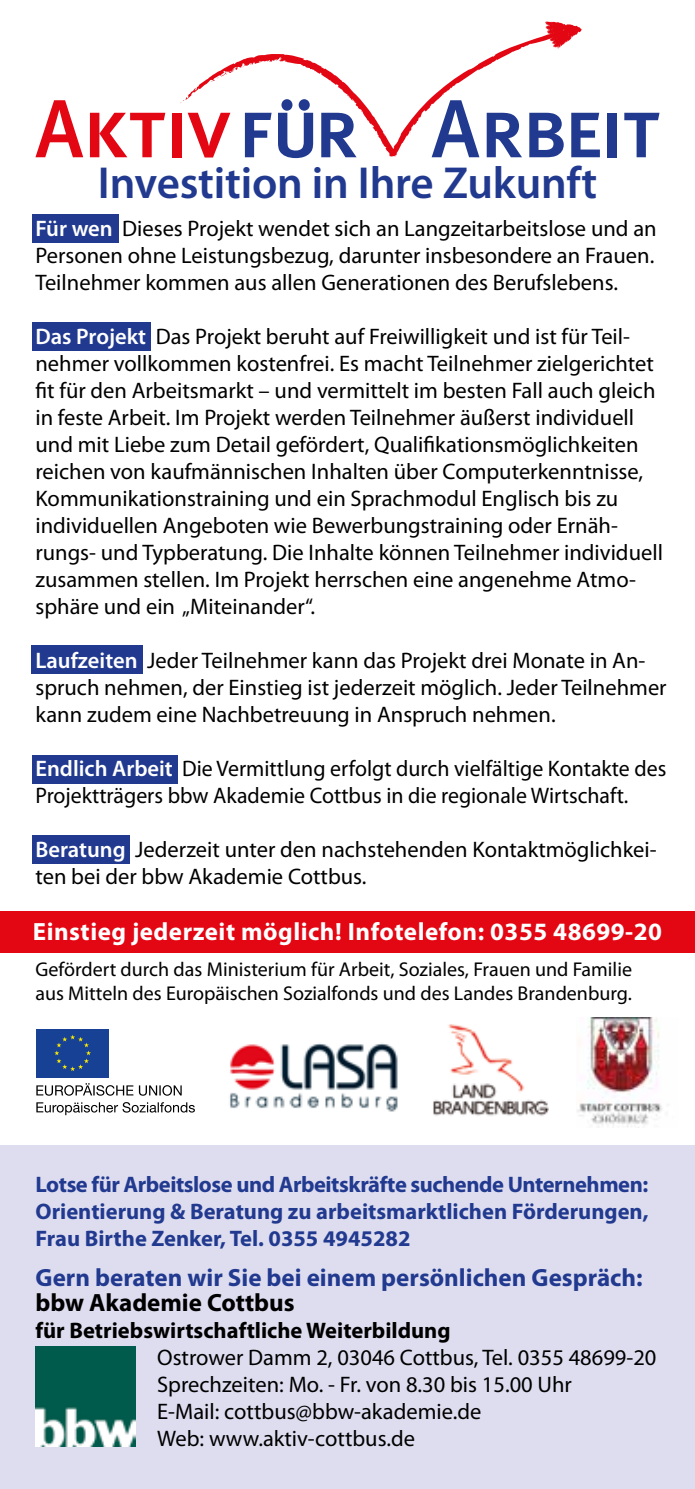
<style>
.page{position:relative;width:695px;height:1489px;background:#fff}
.page>*{position:absolute;margin:0;border:0;box-sizing:border-box;transform-origin:0 0}
.t1{font:600 45px "Myriad Pro";letter-spacing:-.005em;color:#213a8f}
.t2{font:700 25px "Myriad Pro";letter-spacing:.02em;color:#fff}
.t3{font:700 25px "Myriad Pro";color:#213a8f}
.t4{font:700 25px "Myriad Pro";color:#000}
.t5{font:22.5px/27px "Myriad Pro";color:#000}
.t6{font:700 22.5px/27px "Myriad Pro";color:#213a8f;text-align:justify}
.t7{font:700 22.5px "Myriad Pro";color:#000}
.t8{font:20px/24px "Myriad Pro";color:#000}
.s1{font-weight:600;color:#fff}
</style>
<div class="page">
<img style="left:230px;top:1043px;width:168px;height:69px">
<svg style="left:36px;top:1102px;width:159px;height:13px"></svg>
<svg style="left:36px;top:1083px;width:146px;height:12px"></svg>
<div style="left:36px;top:1028px;width:73px;height:49px;background:#164194"></div>
<svg style="left:54px;top:1035px;width:37px;height:36px"></svg>
<div style="left:0;top:910px;width:694px;height:42px;background:#e30613"></div>
<div style="left:32px;top:755px;width:145px;height:29px;background:#213a8f"></div>
<div style="left:32px;top:835px;width:98px;height:28px;background:#213a8f"></div>
<div style="left:32px;top:644px;width:111px;height:29px;background:#213a8f"></div>
<div style="left:32px;top:214px;width:86px;height:29px;background:#213a8f"></div>
<div style="left:32px;top:322px;width:118px;height:29px;background:#213a8f"></div>
<img style="left:433px;top:1024px;width:115px;height:92px">
<svg style="left:35px;top:100px;width:48px;height:57px"></svg>
<svg style="left:90px;top:113px;width:75px;height:44px"></svg>
<div style="left:172px;top:113px;width:10px;height:44px;background:#e30613"></div>
<svg style="left:581px;top:113px;width:18px;height:44px"></svg>
<div style="left:607px;top:113px;width:9px;height:44px;background:#213a8f"></div>
<svg style="left:624px;top:113px;width:35px;height:44px"></svg>
<svg style="left:180px;top:21px;width:401px;height:136px"></svg>
<div style="left:0;top:1144px;width:694px;height:344px;background:#deddf0"></div>
<img style="left:35px;top:1346px;width:101px;height:100px">
<img style="left:577px;top:1017px;width:85px;height:110px">
<h1 class="t1" style="left:98px;top:154px;width:500px">Investition in Ihre Zukunft</h1>
<p class="t5" style="left:35px;top:214px;width:622px;text-align:justify"><span class="s1">Für wen</span> Dieses Projekt wendet sich an Langzeitarbeitslose und an Personen ohne Leistungsbezug, darunter insbesondere an Frauen.<br>Teilnehmer kommen aus allen Generationen des Berufslebens.</p>
<p class="t5" style="left:35px;top:322px;width:629px"><span class="s1">Das Projekt</span> Das Projekt beruht auf Freiwilligkeit und ist für Teil&shy;nehmer vollkommen kostenfrei. Es macht Teilnehmer zielgerichtet fit für den Arbeitsmarkt – und vermittelt im besten Fall auch gleich in feste Arbeit. Im Projekt werden Teilnehmer äußerst individuell und mit Liebe zum Detail gefördert, Qualifikationsmöglichkeiten reichen von kaufmännischen Inhalten über Computerkenntnisse, Kommunikationstraining und ein Sprachmodul Englisch bis zu individuellen Angeboten wie Bewerbungstraining oder Ernäh&shy;rungs- und Typberatung. Die Inhalte können Teilnehmer individuell zusammen stellen. Im Projekt herrschen eine angenehme Atmo&shy;sphäre und ein „Miteinander“.</p>
<p class="t5" style="left:35px;top:646px;width:632px"><span class="s1">Laufzeiten</span> Jeder Teilnehmer kann das Projekt drei Monate in An&shy;spruch nehmen, der Einstieg ist jederzeit möglich. Jeder Teilnehmer kann zudem eine Nachbetreuung in Anspruch nehmen.</p>
<p class="t5" style="left:35px;top:754px;width:632px"><span class="s1">Endlich Arbeit</span> Die Vermittlung erfolgt durch vielfältige Kontakte des<br>Projektträgers bbw Akademie Cottbus in die regionale Wirtschaft.</p>
<p class="t5" style="left:35px;top:835px;width:622px"><span class="s1">Beratung</span> Jederzeit unter den nachstehenden Kontaktmöglichkei&shy;ten bei der bbw Akademie Cottbus.</p>
<p class="t2" style="left:33px;top:915px;width:630px">Einstieg jederzeit möglich! Infotelefon: 0355 48699-20</p>
<p class="t8" style="left:35px;top:956px;width:598px">Gefördert durch das Ministerium für Arbeit, Soziales, Frauen und Familie aus Mitteln des Europäischen Sozialfonds und des Landes Brandenburg.</p>
<p class="t6" style="left:35px;top:1170px;width:614px">Lotse für Arbeitslose und Arbeitskräfte suchende Unternehmen:<br>Orientierung &amp; Beratung zu arbeitsmarktlichen Förderungen, Frau Birthe Zenker, Tel. 0355 4945282</p>
<p class="t3" style="left:35px;top:1261px;width:608px">Gern beraten wir Sie bei einem persönlichen Gespräch:</p>
<p class="t4" style="left:35px;top:1286px;width:261px">bbw Akademie Cottbus</p>
<p class="t7" style="left:35px;top:1315px;width:416px">für Betriebswirtschaftliche Weiterbildung</p>
<p class="t5" style="left:157px;top:1343px;width:500px">Ostrower Damm 2, 03046 Cottbus, Tel. 0355 48699-20<br>Sprechzeiten: Mo. - Fr. von 8.30 bis 15.00 Uhr<br>E-Mail: cottbus@bbw-akademie.de<br>Web: www.aktiv-cottbus.de</p>
</div>
